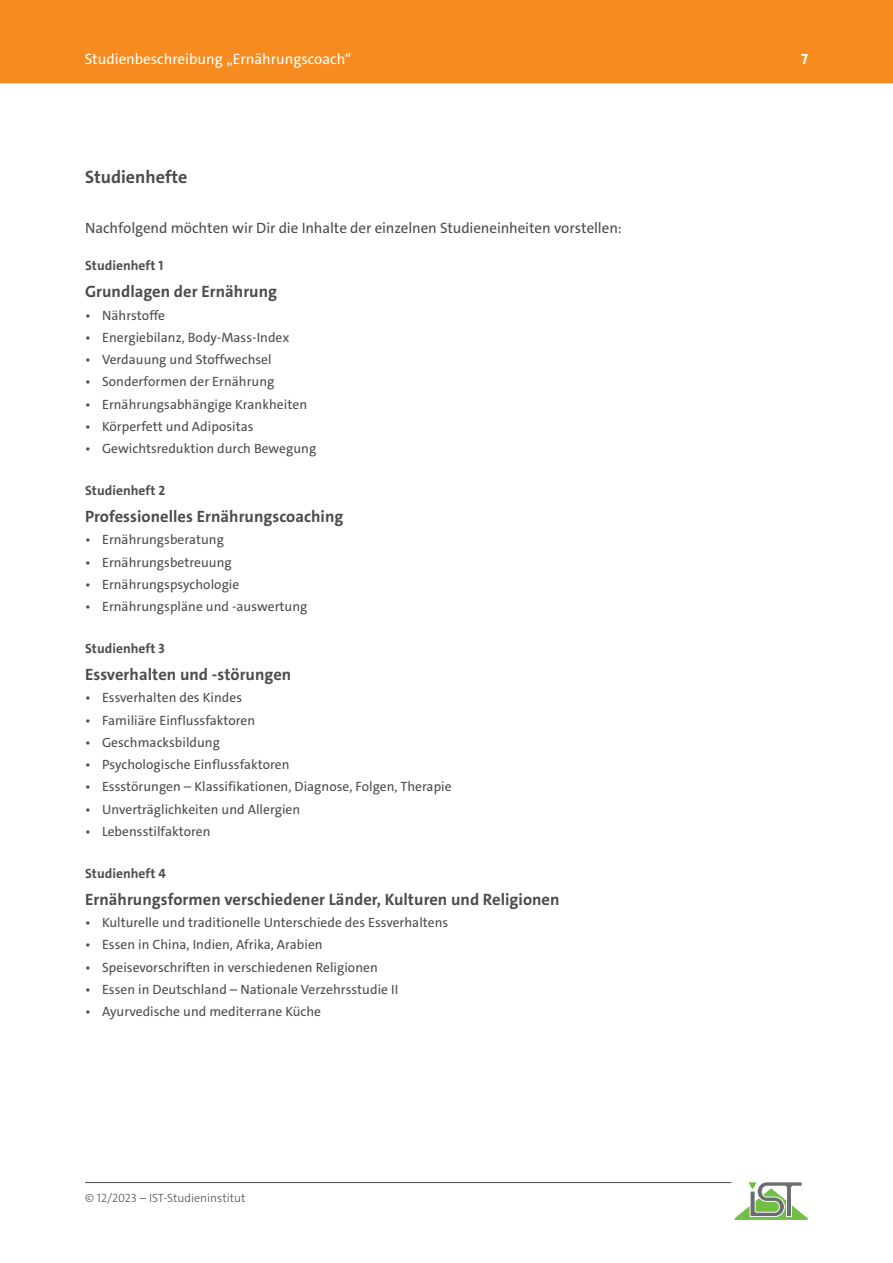
<style>
.page{position:relative;width:893px;height:1263px;background:#fff}
.page>*{position:absolute;margin:0;border:0;box-sizing:border-box;transform-origin:0 0}
.t1{font:700 18px "The Sans C4 s";color:#4b4c4d}
.t2{font:700 16.5px "The Sans C4 s";letter-spacing:.005em;color:#4b4c4d}
.t3{font:15px "The Sans C4 s";letter-spacing:-.005em;color:#4b4c4d}
.t4{font:15px "The Sans C4 s";color:#fff}
.t5{font:700 15px "The Sans C4 s";color:#fff}
.t6{font:13.5px "The Sans C4 s";letter-spacing:.005em;color:#4b4c4d}
.t7{font:700 13.5px "The Sans C4 s";letter-spacing:.005em;color:#4b4c4d}
.t8{font:300 12px "The Sans C4 s";color:#4b4c4d}
</style>
<div class="page">
<hr style="left:85px;top:1182px;width:646px;height:1px;background:#4b4c4d">
<svg style="left:734px;top:1182px;width:74px;height:38px"></svg>
<div style="left:0;top:0;width:893px;height:83px;background:#f68b1f"></div>
<p class="t4" style="left:85px;top:49px;width:268px">Studienbeschreibung „Ernährungscoach“</p>
<p class="t5" style="left:801px;top:49px;width:8px">7</p>
<h1 class="t1" style="left:85px;top:166px;width:104px">Studienhefte</h1>
<p class="t3" style="left:85px;top:218px;width:538px">Nachfolgend möchten wir Dir die Inhalte der einzelnen Studieneinheiten vorstellen:</p>
<p class="t7" style="left:85px;top:257px;width:80px">Studienheft 1</p>
<p class="t2" style="left:85px;top:281px;width:194px">Grundlagen der Ernährung</p>
<p class="t6" style="left:85px;top:306px;width:82px">• Nährstoffe</p>
<p class="t6" style="left:85px;top:329px;width:206px">• Energiebilanz, Body-Mass-Index</p>
<p class="t6" style="left:85px;top:351px;width:188px">• Verdauung und Stoffwechsel</p>
<p class="t6" style="left:85px;top:373px;width:191px">• Sonderformen der Ernährung</p>
<p class="t6" style="left:85px;top:395px;width:224px">• Ernährungsabhängige Krankheiten</p>
<p class="t6" style="left:85px;top:418px;width:170px">• Körperfett und Adipositas</p>
<p class="t6" style="left:85px;top:440px;width:233px">• Gewichtsreduktion durch Bewegung</p>
<p class="t7" style="left:85px;top:482px;width:82px">Studienheft 2</p>
<p class="t2" style="left:85px;top:506px;width:260px">Professionelles Ernährungscoaching</p>
<p class="t6" style="left:85px;top:531px;width:140px">• Ernährungsberatung</p>
<p class="t6" style="left:85px;top:553px;width:148px">• Ernährungsbetreuung</p>
<p class="t6" style="left:85px;top:576px;width:156px">• Ernährungspsychologie</p>
<p class="t6" style="left:85px;top:598px;width:224px">• Ernährungspläne und -auswertung</p>
<p class="t7" style="left:85px;top:640px;width:81px">Studienheft 3</p>
<p class="t2" style="left:85px;top:664px;width:208px">Essverhalten und -störungen</p>
<p class="t6" style="left:85px;top:689px;width:159px">• Essverhalten des Kindes</p>
<p class="t6" style="left:85px;top:711px;width:172px">• Familiäre Einflussfaktoren</p>
<p class="t6" style="left:85px;top:734px;width:136px">• Geschmacksbildung</p>
<p class="t6" style="left:85px;top:756px;width:206px">• Psychologische Einflussfaktoren</p>
<p class="t6" style="left:85px;top:778px;width:368px">• Essstörungen – Klassifikationen, Diagnose, Folgen, Therapie</p>
<p class="t6" style="left:85px;top:800px;width:217px">• Unverträglichkeiten und Allergien</p>
<p class="t6" style="left:85px;top:822px;width:127px">• Lebensstilfaktoren</p>
<p class="t7" style="left:85px;top:864px;width:83px">Studienheft 4</p>
<p class="t2" style="left:85px;top:888px;width:476px">Ernährungsformen verschiedener Länder, Kulturen und Religionen</p>
<p class="t6" style="left:85px;top:914px;width:365px">• Kulturelle und traditionelle Unterschiede des Essverhaltens</p>
<p class="t6" style="left:85px;top:936px;width:239px">• Essen in China, Indien, Afrika, Arabien</p>
<p class="t6" style="left:85px;top:958px;width:294px">• Speisevorschriften in verschiedenen Religionen</p>
<p class="t6" style="left:85px;top:980px;width:315px">• Essen in Deutschland – Nationale Verzehrsstudie II</p>
<p class="t6" style="left:85px;top:1003px;width:238px">• Ayurvedische und mediterrane Küche</p>
<p class="t8" style="left:85px;top:1190px;width:162px">© 12/2023 – IST-Studieninstitut</p>
</div>
